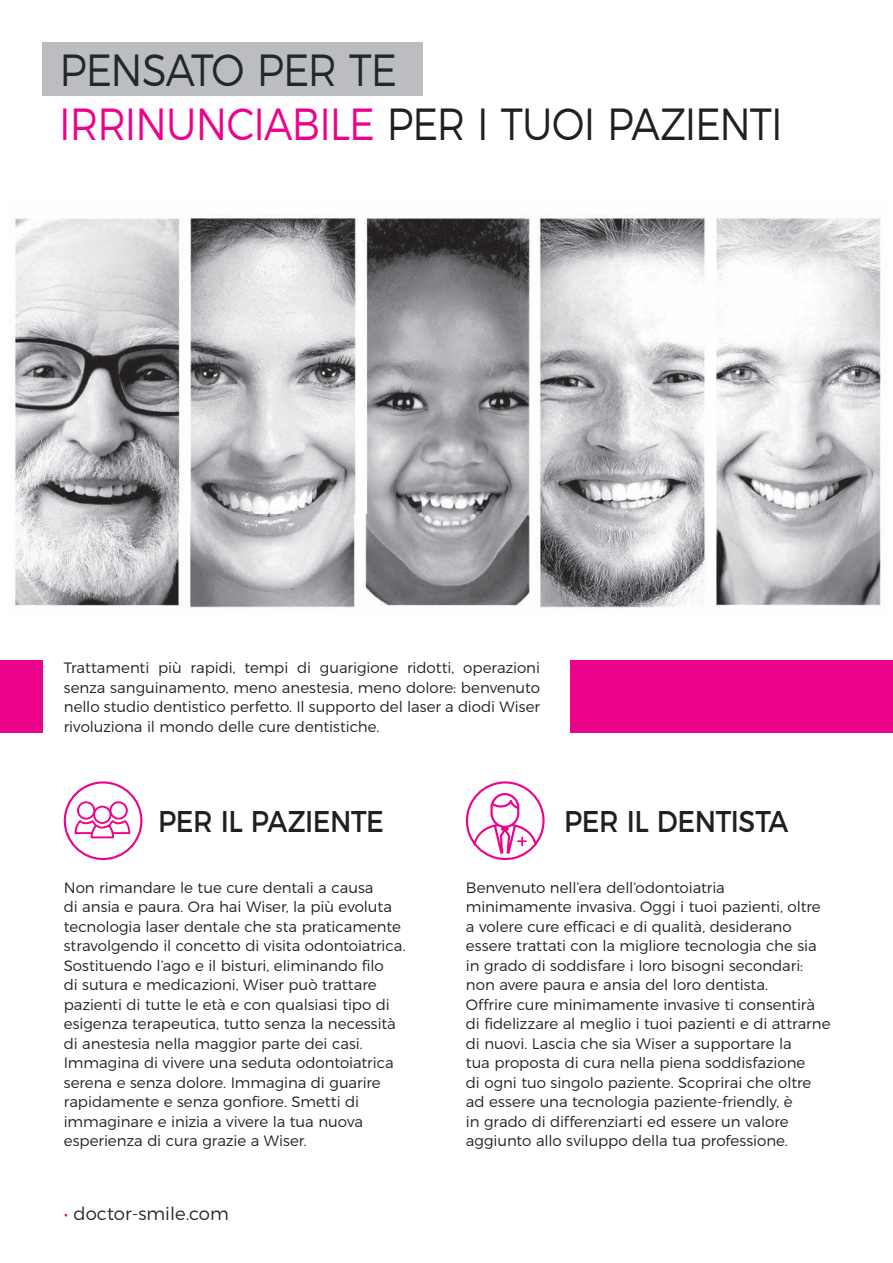
<style>
.page{position:relative;width:893px;height:1263px;background:#fff}
.page>*{position:absolute;margin:0;border:0;box-sizing:border-box;transform-origin:0 0}
.t1{font:300 45px "Montserrat";letter-spacing:-.025em;color:#231f20;scale:.88 1}
.t2{font:300 45px "Montserrat";letter-spacing:-.025em;color:#222727;scale:.9 1}
.t3{font:30px "Montserrat";letter-spacing:-.02em;color:#231f20;scale:.9 1}
.t4{font:300 18px "Montserrat";color:#222727}
.t5{font:300 15px/19.5px "Montserrat";letter-spacing:-.005em;color:#231f20}
.s1{color:#ed028c}
</style>
<div class="page">
<div style="left:570px;top:660px;width:323px;height:72px;background:#ed028c"></div>
<div style="left:0;top:660px;width:43px;height:72px;background:#ed028c"></div>
<div style="left:43px;top:43px;width:380px;height:53px;background:#bcbdc0"></div>
<img style="left:13px;top:214px;width:868px;height:394px">
<svg style="left:64px;top:781px;width:78px;height:79px"></svg>
<svg style="left:466px;top:781px;width:79px;height:79px"></svg>
<h1 class="t2" style="left:60px;top:35px;width:377px">PENSATO PER TE</h1>
<h1 class="t1" style="left:59px;top:88px;width:823px"><span class="s1">IRRINUNCIABILE</span> PER I TUOI PAZIENTI</h1>
<p class="t5" style="left:64px;top:657px;width:478px;text-align:justify">Trattamenti più rapidi, tempi di guarigione ridotti, operazioni senza sanguinamento, meno anestesia, meno dolore: benvenuto nello studio dentistico perfetto. Il supporto del laser a diodi Wiser rivoluziona il mondo delle cure dentistiche.</p>
<h2 class="t3" style="left:158px;top:797px;width:252px">PER IL PAZIENTE</h2>
<h2 class="t3" style="left:564px;top:797px;width:251px">PER IL DENTISTA</h2>
<p class="t5" style="left:64px;top:876px;width:343px">Non rimandare le tue cure dentali a causa<br>di ansia e paura. Ora hai Wiser, la più evoluta tecnologia laser dentale che sta praticamente stravolgendo il concetto di visita odontoiatrica.<br>Sostituendo l’ago e il bisturi, eliminando filo<br>di sutura e medicazioni, Wiser può trattare pazienti di tutte le età e con qualsiasi tipo di esigenza terapeutica, tutto senza la necessità di anestesia nella maggior parte dei casi.<br>Immagina di vivere una seduta odontoiatrica serena e senza dolore. Immagina di guarire rapidamente e senza gonfiore. Smetti di immaginare e inizia a vivere la tua nuova esperienza di cura grazie a Wiser.</p>
<p class="t5" style="left:466px;top:876px;width:366px">Benvenuto nell’era dell’odontoiatria minimamente invasiva. Oggi i tuoi pazienti, oltre a volere cure e caci e di qualità, desiderano essere trattati con la migliore tecnologia che sia in grado di soddisfare i loro bisogni secondari: non avere paura e ansia del loro dentista.<br>Offrire cure minimamente invasive ti consentirà di fidelizzare al meglio i tuoi pazienti e di attrarne di nuovi. Lascia che sia Wiser a supportare la<br>tua proposta di cura nella piena soddisfazione<br>di ogni tuo singolo paziente. Scoprirai che oltre ad essere una tecnologia paziente-friendly, è<br>in grado di differenziarti ed essere un valore aggiunto allo sviluppo della tua professione.</p>
<p class="t4" style="left:64px;top:1199px;width:167px"><span class="s1">•</span> doctor-smile.com</p>
</div>
